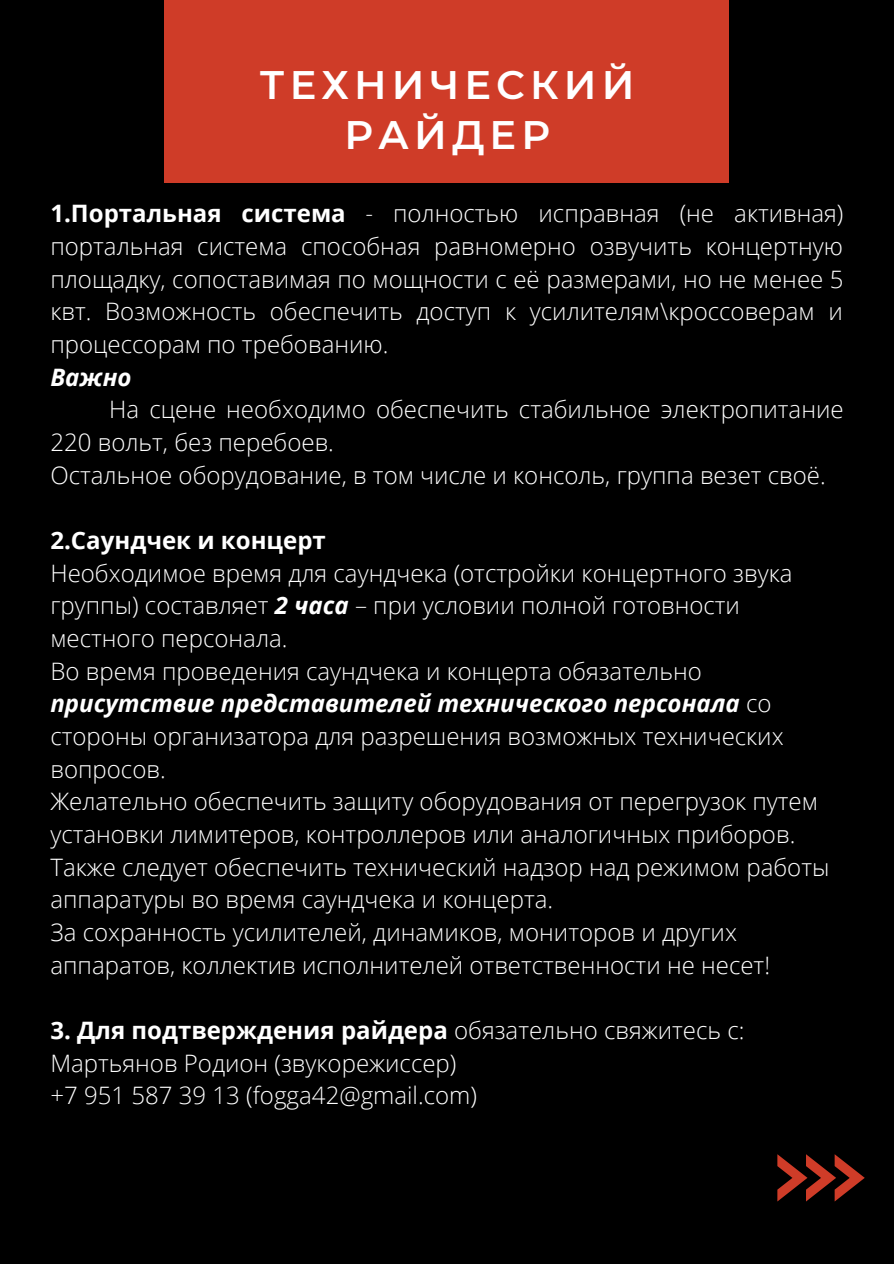
<style>
.page{position:relative;width:894px;height:1264px;background:#fff}
.page>*{position:absolute;margin:0;border:0;box-sizing:border-box;transform-origin:0 0}
.t1{font:600 39.75px/49.5px "Montserrat";letter-spacing:.13em;color:#fff;text-align:center}
.t2{font:300 24px/32.7px "Open Sans";color:#fff}
.t3{font:700 24px "Open Sans";color:#fff}
.t4{font:italic 700 24px "Open Sans";color:#fff}
.s1{font-weight:700}
.s2{font-weight:700;font-style:italic}
.s3{font-weight:300}
</style>
<div class="page">
<div style="left:0;top:0;width:893px;height:1263px;background:#000"></div>
<div style="left:164px;top:0;width:564px;height:182px;background:#cf3c28"></div>
<svg style="left:777px;top:1154px;width:87px;height:47px"></svg>
<p class="t1" style="left:260px;top:60px;width:376px">ТЕХНИЧЕСКИЙ<br>РАЙДЕР</p>
<p class="t2" style="left:50px;top:197px;width:794px;text-align:justify"><span class="s1">1.Портальная система</span> - полностью исправная (не активная) портальная система способная равномерно озвучить концертную площадку, сопоставимая по мощности с её размерами, но не менее 5 квт. Возможность обеспечить доступ к усилителям\кроссоверам и процессорам по требованию.</p>
<p class="t4" style="left:50px;top:360px;width:83px">Важно</p>
<p class="t2" style="left:50px;top:392px;width:794px;text-indent:59px">На сцене необходимо обеспечить стабильное электропитание<br>220 вольт, без перебоев.</p>
<p class="t2" style="left:50px;top:458px;width:776px">Остальное оборудование, в том числе и консоль, группа везет своё.</p>
<p class="t3" style="left:50px;top:523px;width:277px">2.Саундчек и концерт</p>
<p class="t2" style="left:50px;top:556px;width:743px">Необходимое время для саундчека (отстройки концертного звука группы) составляет <span class="s2">2 часа</span> – при условии полной готовности местного персонала.</p>
<p class="t2" style="left:50px;top:654px;width:734px">Во время проведения саундчека и концерта обязательно <span class="s2">присутствие представителей технического персонала</span> со стороны организатора для разрешения возможных технических вопросов.</p>
<p class="t2" style="left:50px;top:784px;width:768px">Желательно обеспечить защиту оборудования от перегрузок путем установки лимитеров, контроллеров или аналогичных приборов.</p>
<p class="t2" style="left:50px;top:850px;width:780px">Также следует обеспечить технический надзор над режимом работы аппаратуры во время саундчека и концерта.</p>
<p class="t2" style="left:50px;top:915px;width:721px">За сохранность усилителей, динамиков, мониторов и других аппаратов, коллектив исполнителей ответственности не несет!</p>
<p class="t3" style="left:50px;top:1013px;width:695px">3. Для подтверждения райдера <span class="s3">обязательно свяжитесь с:</span></p>
<p class="t2" style="left:50px;top:1046px;width:407px">Мартьянов Родион (звукорежиссер)</p>
<p class="t2" style="left:50px;top:1078px;width:428px">+7 951 587 39 13 (fogga42@gmail.com)</p>
</div>
